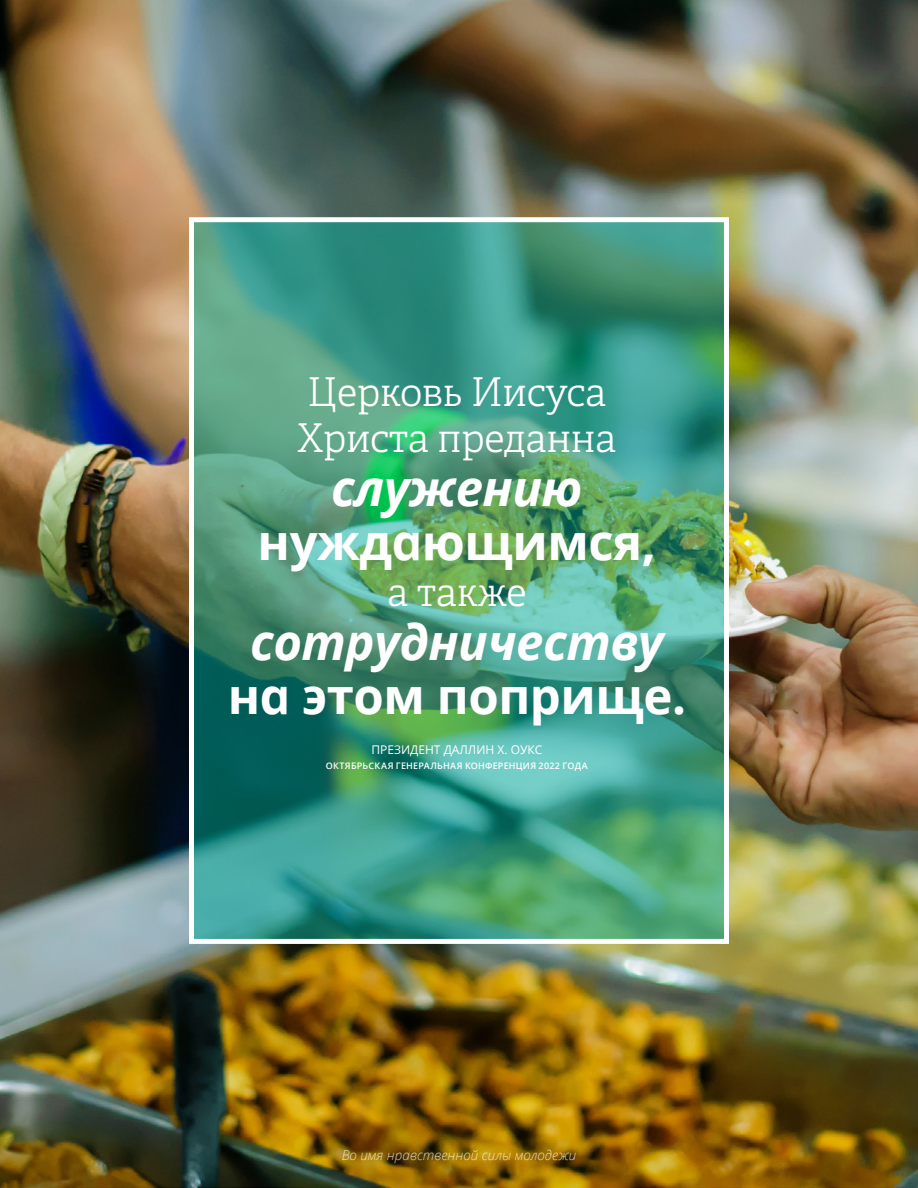
<style>
.page{position:relative;width:918px;height:1188px;background:#fff}
.page>*{position:absolute;margin:0;border:0;box-sizing:border-box;transform-origin:0 0}
.Pull_Quote_Oaks{font:italic 700 49.2px/54px "Dots Solidlds Lat";letter-spacing:-.01em;color:#fff;text-align:center}
.Pull_Quote_Oaks-2{font:700 49.2px/54px "Dots Solidlds Lat";letter-spacing:-.01em;color:#fff;text-align:center}
.Pull_Quote_Oaks-3{font:300 39.6px/46px "Helam Slablds Lat";letter-spacing:-.01em;color:#fff}
.t1{font:italic 300 13.5px "Dots Solidlds Lat";color:#fff}
.Side_QT_Citation_cen{font:12px "Dots Solidlds Lat";color:#fff}
.Side_QT_Citation_cen-2{font:600 9px "Dots Solidlds Lat";letter-spacing:.025em;color:#fff}
.s1{font-style:italic}
.s2{font-style:normal}
</style>
<div class="page">
<img style="left:0;top:0;width:918px;height:1188px">
<img style="left:195px;top:223px;width:528px;height:715px">
<div style="left:189px;top:217px;width:540px;height:727px;border:5px solid #fff"></div>
<p class="Pull_Quote_Oaks-3" style="left:297px;top:368px;width:321px">Церковь Иисуса<br>Христа преданна</p>
<p class="Pull_Quote_Oaks-2" style="left:258px;top:462px;width:400px"><span class="s1">служению </span>нуждающимся,</p>
<p class="Pull_Quote_Oaks-3" style="left:387px;top:568px;width:141px">а также</p>
<p class="Pull_Quote_Oaks" style="left:228px;top:615px;width:460px">сотрудничеству <span class="s2">на этом поприще.</span></p>
<p class="Side_QT_Citation_cen" style="left:371px;top:741px;width:172px">ПРЕЗИДЕНТ ДАЛЛИН Х. ОУКС</p>
<p class="Side_QT_Citation_cen-2" style="left:326px;top:759px;width:263px">ОКТЯБРЬСКАЯ ГЕНЕРАЛЬНАЯ КОНФЕРЕНЦИЯ 2022 ГОДА</p>
<h3 class="t1" style="left:342px;top:1145px;width:236px">Во имя нравственной силы молодежи</h3>
</div>
